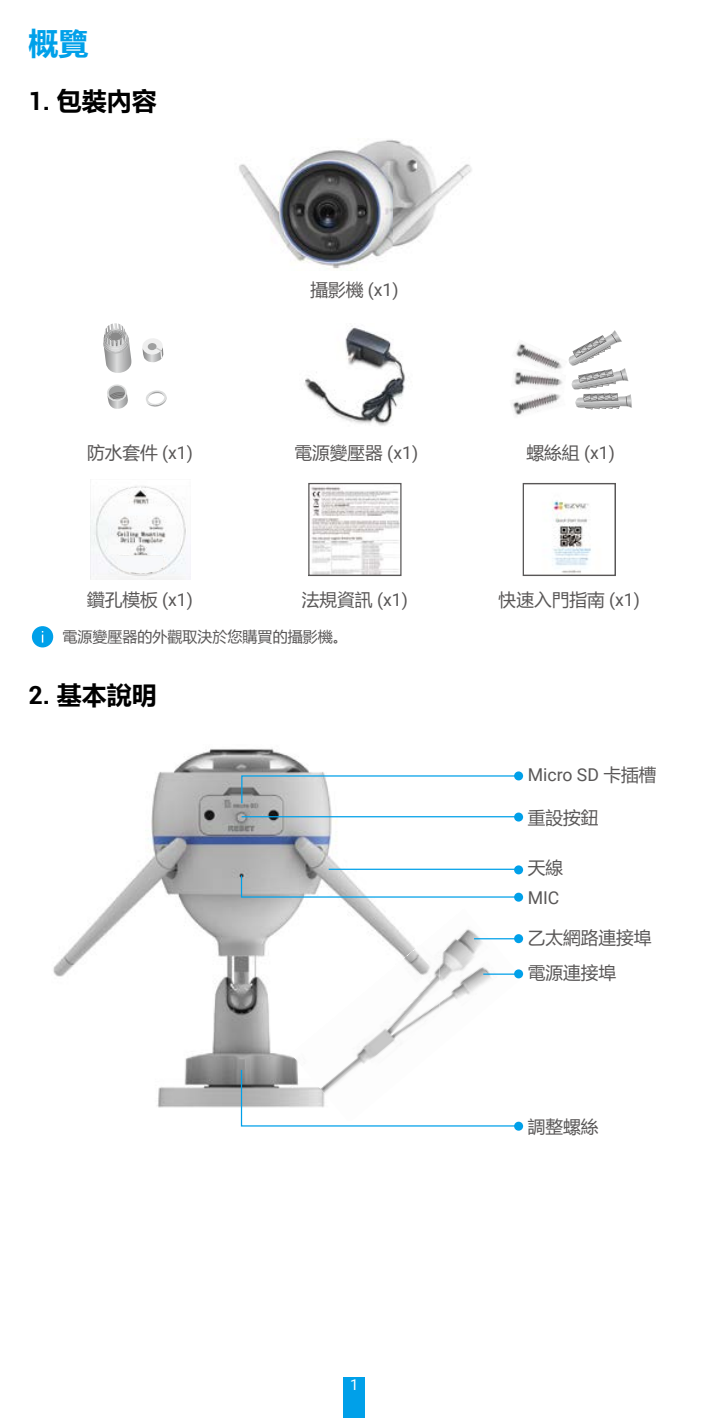
<style>
.page{position:relative;width:709px;height:1418px;background:#fff}
.page>*{position:absolute;margin:0;border:0;box-sizing:border-box;transform-origin:0 0}
.t1{font:700 30px "Microsoft Ya Hei";color:#00a0e9}
.t2{font:700 25px "Microsoft Ya Hei";color:#000}
.t3{font:17.75px "Microsoft Ya Hei";color:#595757}
.t4{font:17.75px "Roboto";color:#595757}
.t5{font:15px "Microsoft Ya Hei";color:#595757}
.t6{font:15px "Roboto";color:#fff}
.s1{font-family:"Roboto"}
.s2{font-family:"Microsoft Ya Hei"}
</style>
<div class="page">
<div style="left:344px;top:1376px;width:21px;height:41px;background:#00a0e9"></div>
<img style="left:239px;top:139px;width:233px;height:130px">
<svg style="left:103px;top:323px;width:28px;height:50px"></svg>
<svg style="left:142px;top:338px;width:21px;height:24px"></svg>
<svg style="left:146px;top:390px;width:21px;height:17px"></svg>
<svg style="left:107px;top:384px;width:21px;height:25px"></svg>
<img style="left:304px;top:326px;width:102px;height:100px">
<svg style="left:568px;top:330px;width:64px;height:79px"></svg>
<img style="left:514px;top:374px;width:49px;height:15px">
<img style="left:515px;top:343px;width:47px;height:31px">
<img style="left:543px;top:372px;width:18px;height:7px">
<img style="left:512px;top:394px;width:49px;height:21px">
<img style="left:543px;top:387px;width:19px;height:7px">
<img style="left:90px;top:486px;width:100px;height:94px">
<svg style="left:116px;top:554px;width:48px;height:20px"></svg>
<svg style="left:310px;top:486px;width:89px;height:88px"></svg>
<div style="left:308px;top:483px;width:93px;height:93px;border:1px solid #595757"></div>
<img style="left:551px;top:501px;width:40px;height:71px">
<div style="left:522px;top:483px;width:94px;height:93px;border:1px solid #595757"></div>
<div style="left:32px;top:626px;width:21px;height:21px;background:#00a0e9;border-radius:50%"></div>
<img style="left:439px;top:929px;width:83px;height:79px">
<img style="left:53px;top:748px;width:386px;height:360px">
<img style="left:291px;top:928px;width:148px;height:140px">
<svg style="left:240px;top:774px;width:280px;height:30px"></svg>
<svg style="left:240px;top:874px;width:284px;height:24px"></svg>
<hr style="left:474px;top:938px;width:45px;height:1px;background:#00a0e9">
<hr style="left:483px;top:973px;width:36px;height:1px;background:#00a0e9">
<svg style="left:240px;top:1068px;width:274px;height:59px"></svg>
<div style="left:514px;top:771px;width:9px;height:9px;background:#00a0e9;border-radius:50%"></div>
<div style="left:514px;top:812px;width:9px;height:9px;background:#00a0e9;border-radius:50%"></div>
<div style="left:514px;top:865px;width:9px;height:9px;background:#00a0e9;border-radius:50%"></div>
<div style="left:514px;top:892px;width:9px;height:9px;background:#00a0e9;border-radius:50%"></div>
<div style="left:514px;top:934px;width:9px;height:9px;background:#00a0e9;border-radius:50%"></div>
<div style="left:514px;top:969px;width:9px;height:9px;background:#00a0e9;border-radius:50%"></div>
<div style="left:514px;top:1121px;width:9px;height:9px;background:#00a0e9;border-radius:50%"></div>
<hr style="left:329px;top:868px;width:190px;height:2px;background:#00a0e9">
<hr style="left:241px;top:816px;width:278px;height:1px;background:#00a0e9">
<h1 class="t1" style="left:28px;top:22px;width:61px">概覽</h1>
<h2 class="t2" style="left:28px;top:83px;width:130px"><span class="s1">1.</span> 包裝內容</h2>
<p class="t4" style="left:310px;top:277px;width:90px"><span class="s2">攝影機</span> (x1)</p>
<p class="t3" style="left:87px;top:440px;width:107px">防水套件 <span class="s1">(x1)</span></p>
<p class="t3" style="left:294px;top:440px;width:125px">電源變壓器 <span class="s1">(x1)</span></p>
<p class="t4" style="left:526px;top:440px;width:90px"><span class="s2">螺絲組</span> (x1)</p>
<p class="t3" style="left:87px;top:587px;width:107px">鑽孔模板 <span class="s1">(x1)</span></p>
<p class="t3" style="left:302px;top:587px;width:107px">法規資訊 <span class="s1">(x1)</span></p>
<p class="t3" style="left:498px;top:587px;width:143px">快速入門指南 <span class="s1">(x1)</span></p>
<p class="t5" style="left:63px;top:626px;width:287px">電源變壓器的外觀取決於您購買的攝影機。</p>
<h2 class="t2" style="left:28px;top:677px;width:130px"><span class="s1">2.</span> 基本說明</h2>
<p class="t4" style="left:527px;top:762px;width:130px">Micro SD <span class="s2">卡插槽</span></p>
<p class="t3" style="left:527px;top:805px;width:72px">重設按鈕</p>
<p class="t3" style="left:527px;top:855px;width:37px">天線</p>
<p class="t4" style="left:527px;top:885px;width:33px">MIC</p>
<p class="t3" style="left:527px;top:925px;width:125px">乙太網路連接埠</p>
<p class="t3" style="left:527px;top:960px;width:90px">電源連接埠</p>
<p class="t6" style="left:350px;top:1373px;width:10px">1</p>
<p class="t3" style="left:527px;top:1114px;width:72px">調整螺絲</p>
</div>
